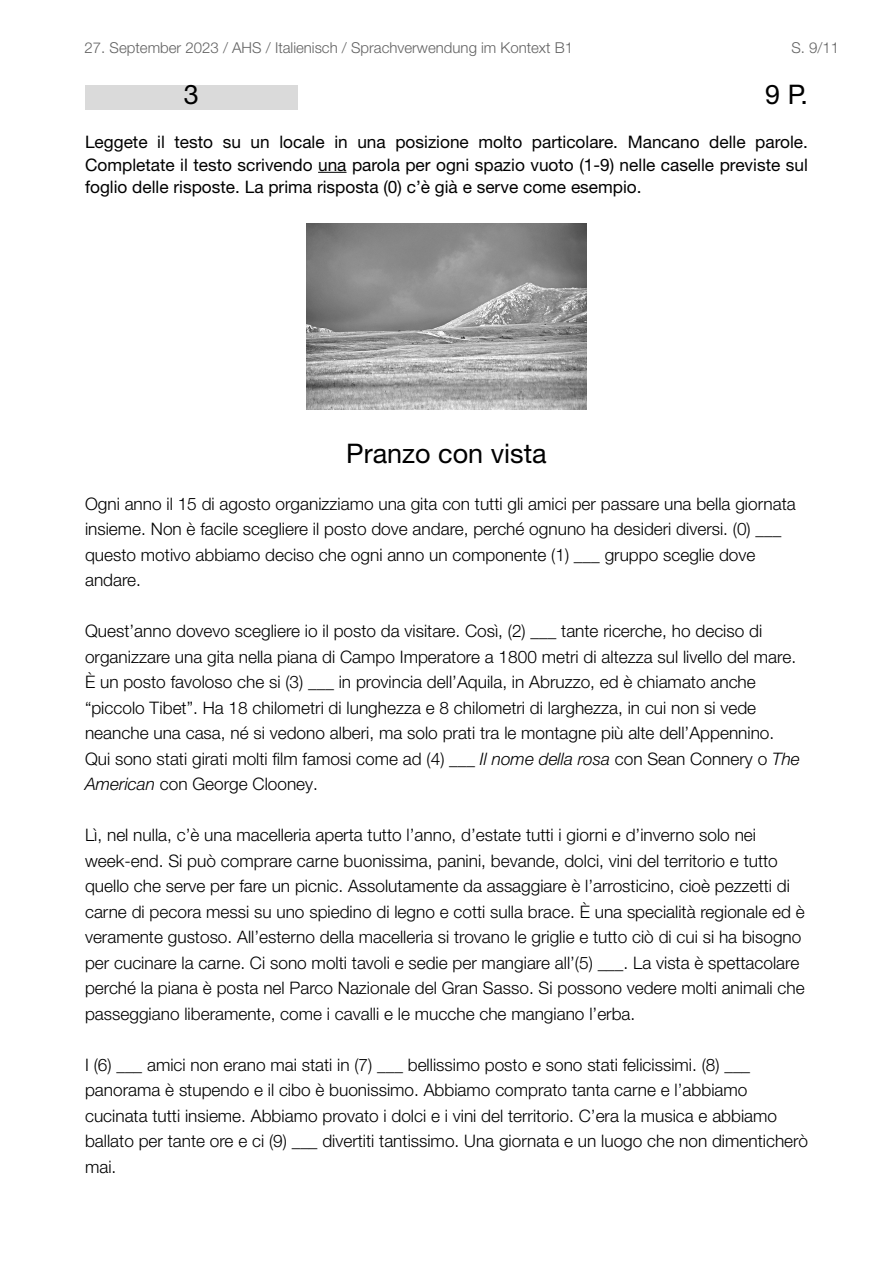
<style>
.page{position:relative;width:893px;height:1263px;background:#fff}
.page>*{position:absolute;margin:0;border:0;box-sizing:border-box;transform-origin:0 0}
.t1{font:27px "Helvetica Neue LT Pro";color:#000}
.t2{font:300 17.25px/25.5px "Helvetica Neue LT Pro";color:#000}
.t3{font:17.25px/22.5px "Helvetica Neue LT Pro";color:#000;text-align:justify}
.t4{font:300 15px "Helvetica Neue LT Std";color:#636363}
.s1{font-style:italic}
</style>
<div class="page">
<div style="left:85px;top:85px;width:213px;height:24px;background:#dadada"></div>
<svg style="left:318px;top:172px;width:29px;height:1px"></svg>
<img style="left:306px;top:224px;width:281px;height:186px">
<p class="t4" style="left:85px;top:39px;width:490px">27. September 2023 / AHS / Italienisch / Sprachverwendung im Kontext B1</p>
<p class="t4" style="left:791px;top:39px;width:49px">S. 9/11</p>
<h1 class="t1" style="left:184px;top:78px;width:17px">3</h1>
<h1 class="t1" style="left:765px;top:78px;width:44px">9 P.</h1>
<p class="t3" style="left:85px;top:130px;width:724px">Leggete il testo su un locale in una posizione molto particolare. Mancano delle parole.<br>Completate il testo scrivendo una parola per ogni spazio vuoto (1-9) nelle caselle previste sul foglio delle risposte. La prima risposta (0) c’è già e serve come esempio.</p>
<h1 class="t1" style="left:346px;top:436px;width:202px">Pranzo con vista</h1>
<p class="t2" style="left:85px;top:490px;width:712px">Ogni anno il 15 di agosto organizziamo una gita con tutti gli amici per passare una bella giornata insieme. Non è facile scegliere il posto dove andare, perché ognuno ha desideri diversi. (0) ___ questo motivo abbiamo deciso che ogni anno un componente (1) ___ gruppo sceglie dove andare.</p>
<p class="t2" style="left:85px;top:618px;width:716px">Quest’anno dovevo scegliere io il posto da visitare. Così, (2) ___ tante ricerche, ho deciso di organizzare una gita nella piana di Campo Imperatore a 1800 metri di altezza sul livello del mare.<br>È un posto favoloso che si (3) ___ in provincia dell’Aquila, in Abruzzo, ed è chiamato anche “piccolo Tibet”. Ha 18 chilometri di lunghezza e 8 chilometri di larghezza, in cui non si vede neanche una casa, né si vedono alberi, ma solo prati tra le montagne più alte dell’Appennino.<br>Qui sono stati girati molti film famosi come ad (4) ___ <span class="s1">Il nome della rosa</span> con Sean Connery o <span class="s1">The American</span> con George Clooney.</p>
<p class="t2" style="left:85px;top:822px;width:721px">Lì, nel nulla, c’è una macelleria aperta tutto l’anno, d’estate tutti i giorni e d’inverno solo nei week-end. Si può comprare carne buonissima, panini, bevande, dolci, vini del territorio e tutto quello che serve per fare un picnic. Assolutamente da assaggiare è l’arrosticino, cioè pezzetti di carne di pecora messi su uno spiedino di legno e cotti sulla brace. È una specialità regionale ed è veramente gustoso. All’esterno della macelleria si trovano le griglie e tutto ciò di cui si ha bisogno per cucinare la carne. Ci sono molti tavoli e sedie per mangiare all’(5) ___. La vista è spettacolare perché la piana è posta nel Parco Nazionale del Gran Sasso. Si possono vedere molti animali che passeggiano liberamente, come i cavalli e le mucche che mangiano l’erba.</p>
<p class="t2" style="left:85px;top:1051px;width:724px">I (6) ___ amici non erano mai stati in (7) ___ bellissimo posto e sono stati felicissimi. (8) ___ panorama è stupendo e il cibo è buonissimo. Abbiamo comprato tanta carne e l’abbiamo cucinata tutti insieme. Abbiamo provato i dolci e i vini del territorio. C’era la musica e abbiamo ballato per tante ore e ci (9) ___ divertiti tantissimo. Una giornata e un luogo che non dimenticherò mai.</p>
</div>
